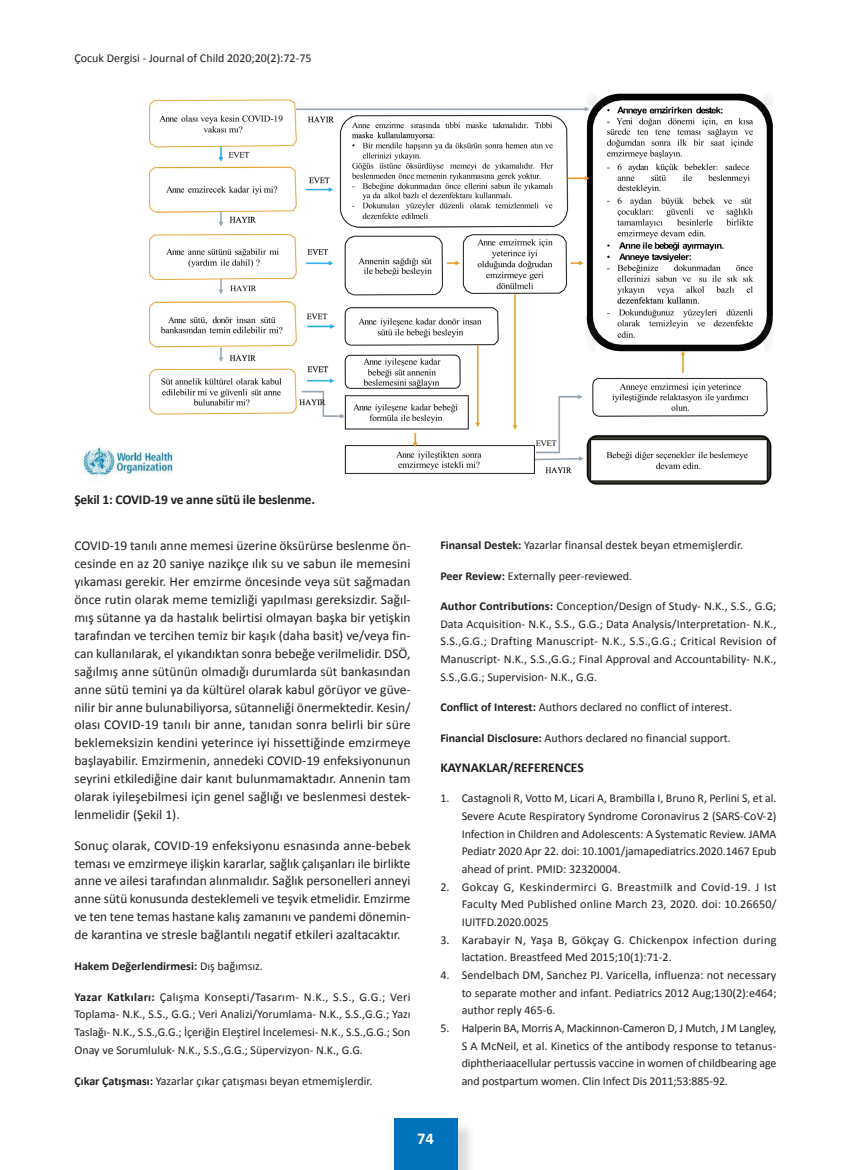
<style>
.page{position:relative;width:851px;height:1170px;background:#fff}
.page>*{position:absolute;margin:0;border:0;box-sizing:border-box;transform-origin:0 0}
.t1{font:700 16.5px "Calibri";color:#fff}
.t2{font:13.5px/17.9px "Calibri";color:#231f20;text-align:justify}
.t3{font:700 13.5px "Calibri";letter-spacing:-.015em;color:#231f20}
.t4{font:12px/17.7px "Calibri";color:#231f20;text-align:justify}
.t5{font:700 12px "Calibri";color:#231f20}
.s1{font-weight:400}
.s2{font-weight:700}
</style>
<div class="page">
<div style="left:396px;top:1121px;width:80px;height:48px;background:#231f20;opacity:.16"></div>
<div style="left:393px;top:1118px;width:64px;height:51px;background:#0073bc"></div>
<img style="left:81px;top:93px;width:692px;height:392px">
<p class="t4" style="left:74px;top:49px;width:238px">Çocuk Dergisi - Journal of Child 2020;20(2):72-75</p>
<p class="t3" style="left:74px;top:491px;width:242px">Şekil 1: COVID-19 ve anne sütü ile beslenme.</p>
<p class="t2" style="left:74px;top:537px;width:337px">COVID-19 tanılı anne memesi üzerine öksürürse beslenme ön&shy;cesinde en az 20 saniye nazikçe ılık su ve sabun ile memesini yıkaması gerekir. Her emzirme öncesinde veya süt sağmadan önce rutin olarak meme temizliği yapılması gereksizdir. Sağıl&shy;mış sütanne ya da hastalık belirtisi olmayan başka bir yetişkin tarafından ve tercihen temiz bir kaşık (daha basit) ve/veya fin&shy;can kullanılarak, el yıkandıktan sonra bebeğe verilmelidir. DSÖ, sağılmış anne sütünün olmadığı durumlarda süt bankasından anne sütü temini ya da kültürel olarak kabul görüyor ve güve&shy;nilir bir anne bulunabiliyorsa, sütanneliği önermektedir. Kesin/ olası COVID-19 tanılı bir anne, tanıdan sonra belirli bir süre beklemeksizin kendini yeterince iyi hissettiğinde emzirmeye başlayabilir. Emzirmenin, annedeki COVID-19 enfeksiyonunun seyrini etkilediğine dair kanıt bulunmamaktadır. Annenin tam olarak iyileşebilmesi için genel sağlığı ve beslenmesi destek&shy;lenmelidir (Şekil 1).</p>
<p class="t2" style="left:74px;top:836px;width:337px">Sonuç olarak, COVID-19 enfeksiyonu esnasında anne-bebek teması ve emzirmeye ilişkin kararlar, sağlık çalışanları ile birlikte anne ve ailesi tarafından alınmalıdır. Sağlık personelleri anneyi anne sütü konusunda desteklemeli ve teşvik etmelidir. Emzirme ve ten tene temas hastane kalış zamanını ve pandemi dönemin&shy;de karantina ve stresle bağlantılı negatif etkileri azaltacaktır.</p>
<p class="t5" style="left:74px;top:958px;width:190px">Hakem Değerlendirmesi: <span class="s1">Dış bağımsız.</span></p>
<p class="t4" style="left:74px;top:987px;width:337px"><span class="s2">Yazar Katkıları:</span> Çalışma Konsepti/Tasarım- N.K., S.S., G.G.; Veri Toplama- N.K., S.S., G.G.; Veri Analizi/Yorumlama- N.K., S.S.,G.G.; Yazı Taslağı- N.K., S.S.,G.G.; İçeriğin Eleştirel İncelemesi- N.K., S.S.,G.G.; Son Onay ve Sorumluluk- N.K., S.S.,G.G.; Süpervizyon- N.K., G.G.</p>
<p class="t4" style="left:74px;top:1071px;width:299px"><span class="s2">Çıkar Çatışması:</span> Yazarlar çıkar çatışması beyan etmemişlerdir.</p>
<p class="t4" style="left:440px;top:536px;width:304px"><span class="s2">Finansal Destek:</span> Yazarlar finansal destek beyan etmemişlerdir.</p>
<p class="t4" style="left:440px;top:567px;width:193px"><span class="s2">Peer Review:</span> Externally peer-reviewed.</p>
<p class="t4" style="left:440px;top:597px;width:337px"><span class="s2">Author Contributions:</span> Conception/Design of Study- N.K., S.S., G.G; Data Acquisition- N.K., S.S., G.G.; Data Analysis/Interpretation- N.K., S.S.,G.G.; Drafting Manuscript- N.K., S.S.,G.G.; Critical Revision of Manuscript- N.K., S.S.,G.G.; Final Approval and Accountability- N.K., S.S.,G.G.; Supervision- N.K., G.G.</p>
<p class="t4" style="left:440px;top:698px;width:293px"><span class="s2">Conflict of Interest:</span> Authors declared no conflict of interest.</p>
<p class="t4" style="left:440px;top:728px;width:292px"><span class="s2">Financial Disclosure:</span> Authors declared no financial support.</p>
<p class="t3" style="left:440px;top:758px;width:145px">KAYNAKLAR/REFERENCES</p>
<p class="t4" style="left:461px;top:789px;width:316px;text-indent:-21px">1. Castagnoli R, Votto M, Licari A, Brambilla I, Bruno R, Perlini S, et al.<br>Severe Acute Respiratory Syndrome Coronavirus 2 (SARS-CoV-2)<br>Infection in Children and Adolescents: A Systematic Review. JAMA Pediatr 2020 Apr 22. doi: 10.1001/jamapediatrics.2020.1467 Epub ahead of print. PMID: 32320004.</p>
<p class="t4" style="left:461px;top:877px;width:316px;text-indent:-21px">2. Gokcay G, Keskindermirci G. Breastmilk and Covid-19. J Ist Faculty Med Published online March 23, 2020. doi: 10.26650/ IUITFD.2020.0025</p>
<p class="t4" style="left:461px;top:930px;width:316px;text-indent:-21px">3. Karabayir N, Yaşa B, Gökçay G. Chickenpox infection during lactation. Breastfeed Med 2015;10(1):71-2.</p>
<p class="t4" style="left:461px;top:966px;width:316px;text-indent:-21px">4. Sendelbach DM, Sanchez PJ. Varicella, influenza: not necessary to separate mother and infant. Pediatrics 2012 Aug;130(2):e464; author reply 465-6.</p>
<p class="t4" style="left:461px;top:1019px;width:316px;text-indent:-21px">5. Halperin BA, Morris A, Mackinnon-Cameron D, J Mutch, J M Langley, S A McNeil, et al. Kinetics of the antibody response to tetanus&shy;diphtheriaacellular pertussis vaccine in women of childbearing age and postpartum women. Clin Infect Dis 2011;53:885-92.</p>
<h1 class="t1" style="left:417px;top:1127px;width:18px">74</h1>
</div>
